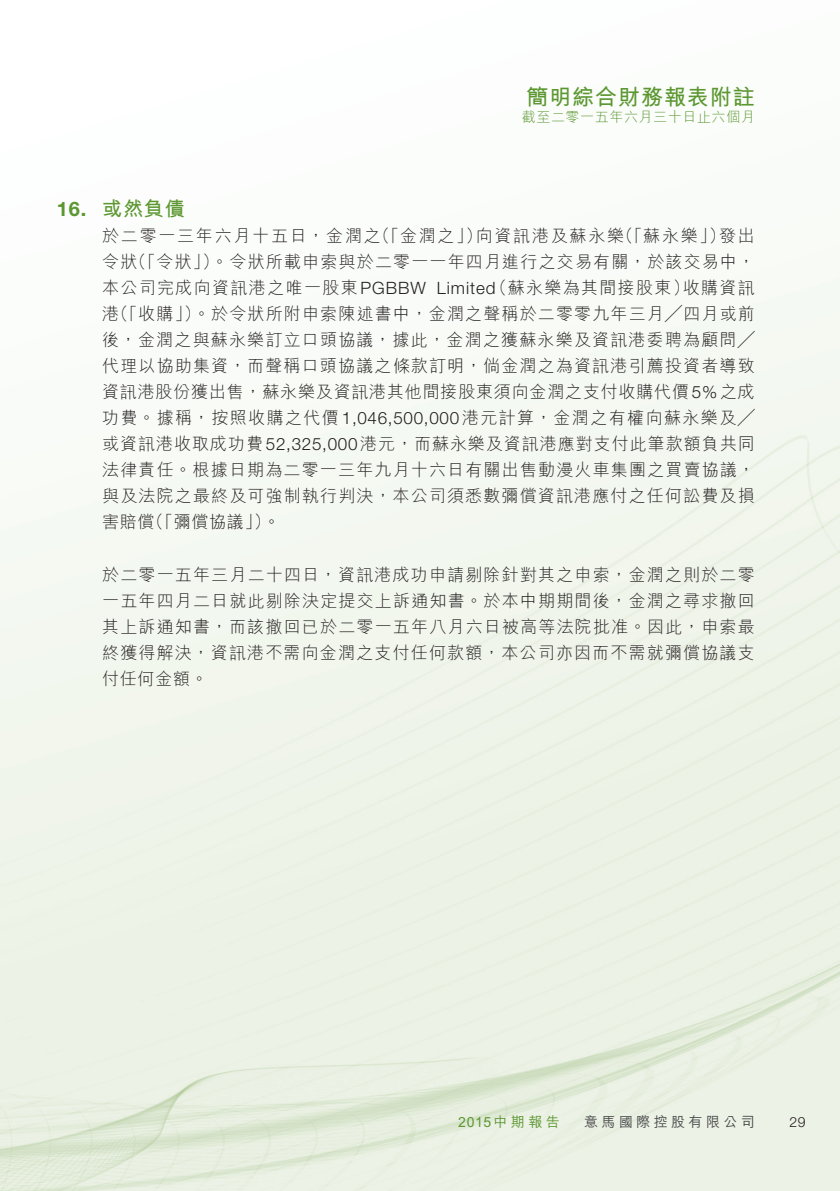
<style>
.page{position:relative;width:840px;height:1191px;background:#fff}
.page>*{position:absolute;margin:0;border:0;box-sizing:border-box;transform-origin:0 0}
.t1{font:22px "M Hei HK Bold E Ten B5 H";letter-spacing:.04em;color:#5c9731}
.t2{font:20px "M Hei HK Bold E Ten B5 H";color:#5c9731}
.t3{font:17px/26px "M Hei HK Light E Ten B5 H";letter-spacing:.07em;color:#231f20;text-align:justify}
.t4{font:14px "M Hei HK Light E Ten B5 H";letter-spacing:.04em;color:#5c9731}
.t5{font:14px "M Hei HK Medium E Ten B5 H";letter-spacing:.24em;color:#4b4c4d}
.t6{font:14px "M Hei HK Medium E Ten B5 H";letter-spacing:.165em;color:#5c9731}
.t7{font:300 14px "Helvetica Neue";color:#231f20}
.s1{font-family:"Helvetica Neue";font-weight:700}
.s2{font-family:"Helvetica Neue";font-weight:300}
</style>
<div class="page">
<p class="t1" style="left:526px;top:88px;width:230px">簡明綜合財務報表附註</p>
<p class="t4" style="left:521px;top:111px;width:234px">截至二零一五年六月三十日止六個月</p>
<p class="t2" style="left:57px;top:201px;width:129px"><span class="s1">16.</span> 或然負債</p>
<p class="t3" style="left:102px;top:225px;width:653px">於二零一三年六月十五日，金潤之（「金潤之」）向資訊港及蘇永樂（「蘇永樂」）發出令狀（「令狀」）。令狀所載申索與於二零一一年四月進行之交易有關，於該交易中，本公司完成向資訊港之唯一股東<span class="s2">PGBBW Limited</span>（蘇永樂為其間接股東）收購資訊港（「收購」）。於令狀所附申索陳述書中，金潤之聲稱於二零零九年三月╱四月或前後，金潤之與蘇永樂訂立口頭協議，據此，金潤之獲蘇永樂及資訊港委聘為顧問╱代理以協助集資，而聲稱口頭協議之條款訂明，倘金潤之為資訊港引薦投資者導致資訊港股份獲出售，蘇永樂及資訊港其他間接股東須向金潤之支付收購代價<span class="s2">5%</span>之成功費。據稱，按照收購之代價<span class="s2">1,046,500,000</span>港元計算，金潤之有權向蘇永樂及╱或資訊港收取成功費<span class="s2">52,325,000</span>港元，而蘇永樂及資訊港應對支付此筆款額負共同法律責任。根據日期為二零一三年九月十六日有關出售動漫火車集團之買賣協議，與及法院之最終及可強制執行判決，本公司須悉數彌償資訊港應付之任何訟費及損害賠償（「彌償協議」）。</p>
<p class="t3" style="left:102px;top:563px;width:653px">於二零一五年三月二十四日，資訊港成功申請剔除針對其之申索，金潤之則於二零一五年四月二日就此剔除決定提交上訴通知書。於本中期期間後，金潤之尋求撤回其上訴通知書，而該撤回已於二零一五年八月六日被高等法院批准。因此，申索最終獲得解決，資訊港不需向金潤之支付任何款額，本公司亦因而不需就彌償協議支付任何金額。</p>
<p class="t6" style="left:458px;top:1116px;width:103px">2015中期報告</p>
<p class="t5" style="left:584px;top:1116px;width:172px">意馬國際控股有限公司</p>
<p class="t7" style="left:788px;top:1116px;width:18px">29</p>
</div>
